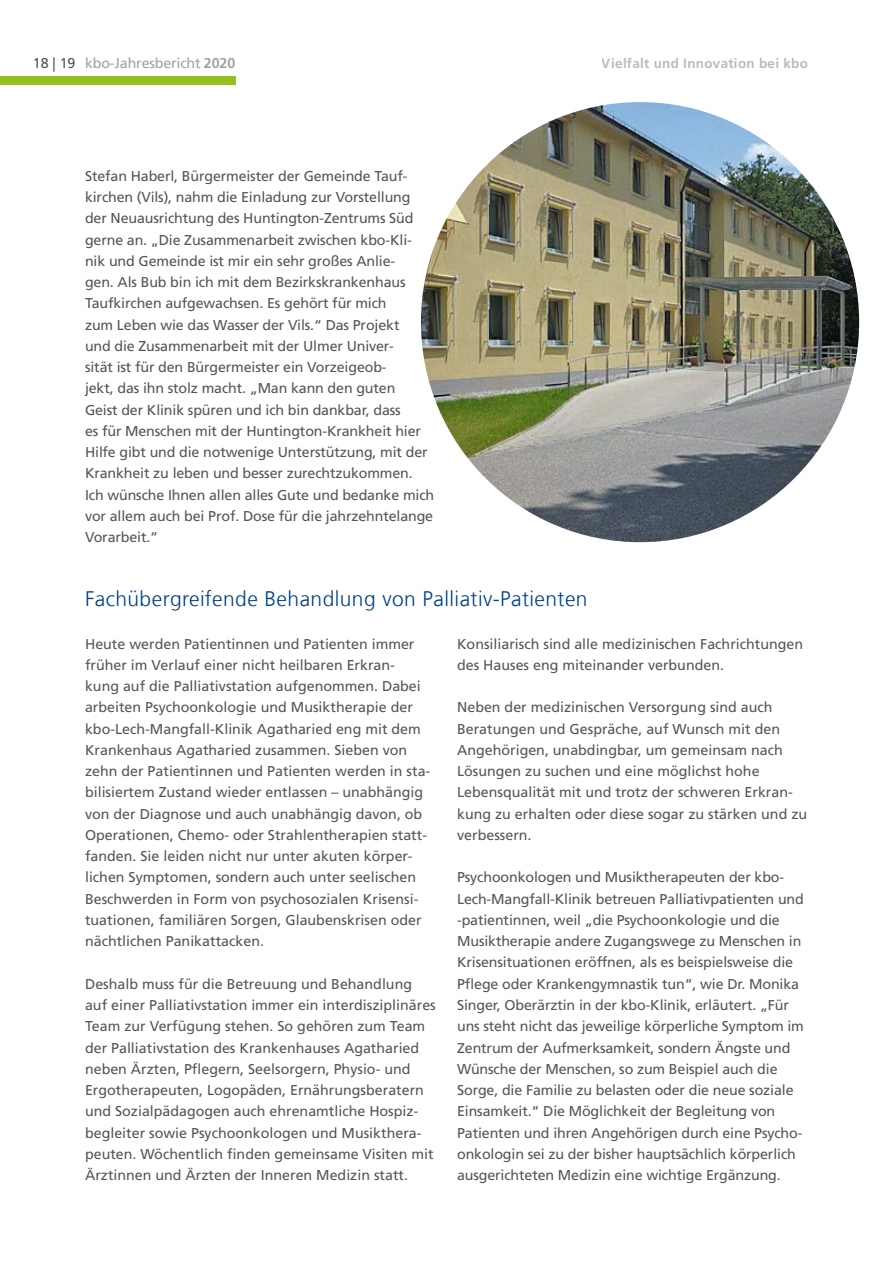
<style>
.page{position:relative;width:893px;height:1263px;background:#fff}
.page>*{position:absolute;margin:0;border:0;box-sizing:border-box;transform-origin:0 0}
.t1{font:300 21px "Frutiger LT Com";letter-spacing:.02em;color:#004189}
.t2{font:14.25px/21.3px "Frutiger LT Com";color:#565656}
.t3{font:14.25px "Frutiger LT Com";letter-spacing:-.01em;color:#a0a1a1}
.t4{font:700 13.5px "Frutiger LT Com";letter-spacing:.02em;color:#bbbcbd}
.s1{color:#565656}
.s2{font-weight:700}
</style>
<div class="page">
<img style="left:421px;top:102px;width:438px;height:440px">
<div style="left:0;top:77px;width:236px;height:8px;background:#94c11c"></div>
<p class="t3" style="left:33px;top:55px;width:204px"><span class="s1">18 | 19</span> kbo-Jahresbericht <span class="s2">2020</span></p>
<p class="t4" style="left:602px;top:55px;width:208px">Vielfalt und Innovation bei kbo</p>
<p class="t2" style="left:85px;top:165px;width:351px">Stefan Haberl, Bürgermeister der Gemeinde Tauf&shy;kirchen (Vils), nahm die Einladung zur Vorstellung der Neuausrichtung des Huntington-Zentrums Süd gerne an. „Die Zusammenarbeit zwischen kbo-Kli&shy;nik und Gemeinde ist mir ein sehr großes Anlie-<br>gen. Als Bub bin ich mit dem Bezirkskrankenhaus Taufkirchen aufgewachsen. Es gehört für mich<br>zum Leben wie das Wasser der Vils.“ Das Projekt<br>und die Zusammenarbeit mit der Ulmer Univer-<br>sität ist für den Bürgermeister ein Vorzeigeob-<br>jekt, das ihn stolz macht. „Man kann den guten<br>Geist der Klinik spüren und ich bin dankbar, dass<br>es für Menschen mit der Huntington-Krankheit hier Hilfe gibt und die notwenige Unterstützung, mit der Krankheit zu leben und besser zurechtzukommen.<br>Ich wünsche Ihnen allen alles Gute und bedanke mich vor allem auch bei Prof. Dose für die jahrzehntelange Vorarbeit.“</p>
<h1 class="t1" style="left:85px;top:586px;width:504px">Fachübergreifende Behandlung von Palliativ-Patienten</h1>
<p class="t2" style="left:85px;top:633px;width:347px">Heute werden Patientinnen und Patienten immer früher im Verlauf einer nicht heilbaren Erkran&shy;kung auf die Palliativstation aufgenommen. Dabei arbeiten Psychoonkologie und Musiktherapie der kbo-Lech-Mangfall-Klinik Agatharied eng mit dem Krankenhaus Agatharied zusammen. Sieben von zehn der Patientinnen und Patienten werden in sta&shy;bilisiertem Zustand wieder entlassen – unabhängig von der Diagnose und auch unabhängig davon, ob Operationen, Chemo- oder Strahlentherapien statt&shy;fanden. Sie leiden nicht nur unter akuten körper&shy;lichen Symptomen, sondern auch unter seelischen Beschwerden in Form von psychosozialen Krisensi&shy;tuationen, familiären Sorgen, Glaubenskrisen oder nächtlichen Panikattacken.</p>
<p class="t2" style="left:85px;top:973px;width:352px">Deshalb muss für die Betreuung und Behandlung auf einer Palliativstation immer ein interdisziplinäres Team zur Verfügung stehen. So gehören zum Team der Palliativstation des Krankenhauses Agatharied neben Ärzten, Pflegern, Seelsorgern, Physio- und Ergotherapeuten, Logopäden, Ernährungsberatern und Sozialpädagogen auch ehrenamtliche Hospiz&shy;begleiter sowie Psychoonkologen und Musikthera&shy;peuten. Wöchentlich finden gemeinsame Visiten mit Ärztinnen und Ärzten der Inneren Medizin statt.</p>
<p class="t2" style="left:457px;top:633px;width:348px">Konsiliarisch sind alle medizinischen Fachrichtungen des Hauses eng miteinander verbunden.</p>
<p class="t2" style="left:457px;top:697px;width:352px">Neben der medizinischen Versorgung sind auch Beratungen und Gespräche, auf Wunsch mit den Angehörigen, unabdingbar, um gemeinsam nach Lösungen zu suchen und eine möglichst hohe Lebensqualität mit und trotz der schweren Erkran&shy;kung zu erhalten oder diese sogar zu stärken und zu verbessern.</p>
<p class="t2" style="left:457px;top:867px;width:348px">Psychoonkologen und Musiktherapeuten der kbo-Lech-Mangfall-Klinik betreuen Palliativpatienten und -patientinnen, weil „die Psychoonkologie und die Musiktherapie andere Zugangswege zu Menschen in Krisensituationen eröffnen, als es beispielsweise die Pflege oder Krankengymnastik tun“, wie Dr. Monika Singer, Oberärztin in der kbo-Klinik, erläutert. „Für uns steht nicht das jeweilige körperliche Symptom im Zentrum der Aufmerksamkeit, sondern Ängste und Wünsche der Menschen, so zum Beispiel auch die Sorge, die Familie zu belasten oder die neue soziale Einsamkeit.“ Die Möglichkeit der Begleitung von Patienten und ihren Angehörigen durch eine Psycho&shy;onkologin sei zu der bisher hauptsächlich körperlich ausgerichteten Medizin eine wichtige Ergänzung.</p>
</div>
